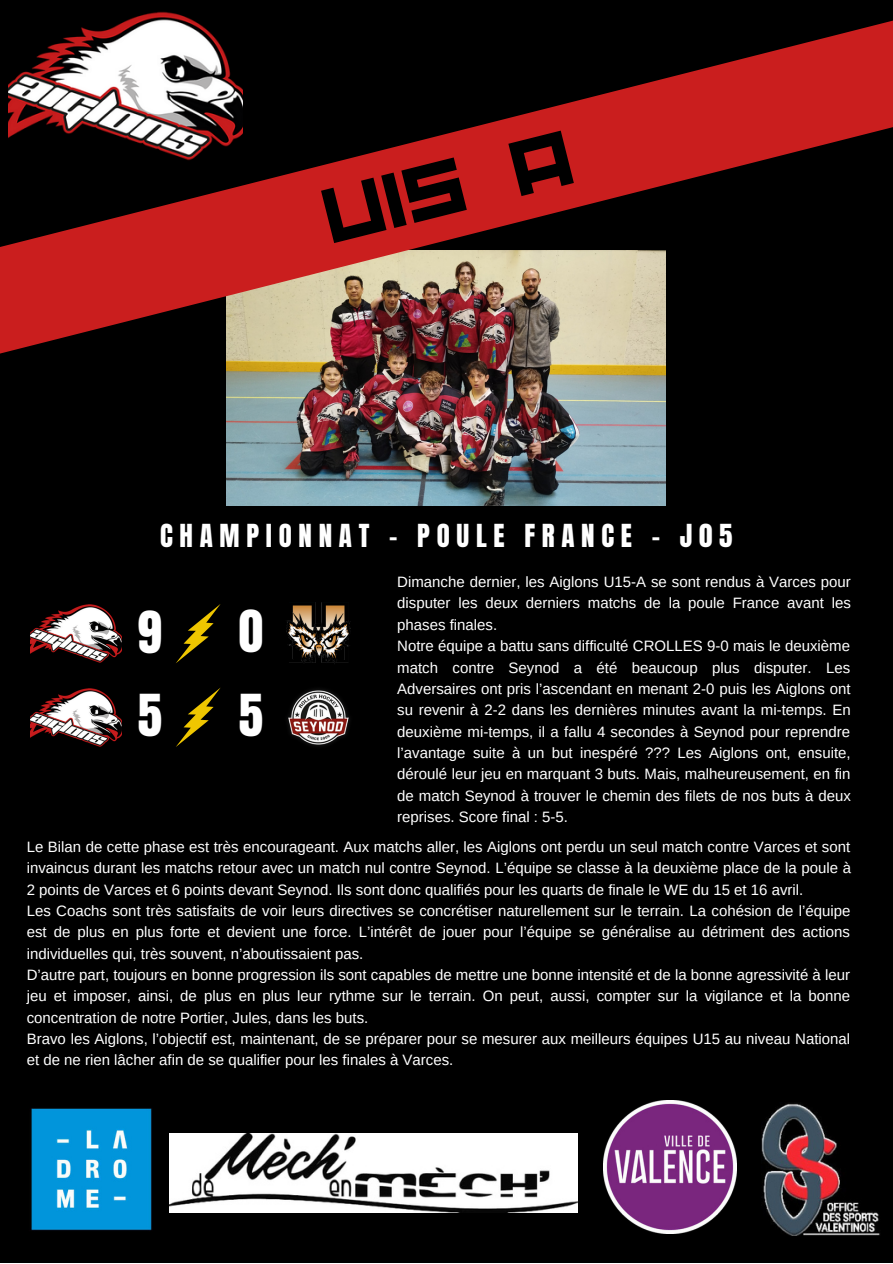
<style>
.page{position:relative;width:893px;height:1264px;background:#fff}
.page>*{position:absolute;margin:0;border:0;box-sizing:border-box;transform-origin:0 0}
.t1{font:82.5px "Adriana";color:#000}
.t2{font:49.2px "Anton";color:#fff}
.t3{font:27px "Anton";letter-spacing:.25em;color:#fff}
.t4{font:15px/21.3px "Arimo";color:#fff}
</style>
<div class="page">
<div style="left:0;top:0;width:892px;height:1262px;background:#000"></div>
<img style="left:227px;top:384px;width:438px;height:121px">
<svg style="left:0;top:21px;width:892px;height:363px"></svg>
<img style="left:31px;top:1108px;width:121px;height:123px">
<img style="left:603px;top:1100px;width:133px;height:132px">
<img style="left:761px;top:1103px;width:119px;height:132px">
<img style="left:169px;top:1133px;width:408px;height:79px">
<img style="left:30px;top:604px;width:91px;height:59px">
<svg style="left:176px;top:604px;width:45px;height:59px"></svg>
<img style="left:286px;top:602px;width:65px;height:62px">
<img style="left:30px;top:688px;width:91px;height:59px">
<svg style="left:176px;top:687px;width:45px;height:60px"></svg>
<img style="left:287px;top:689px;width:63px;height:57px">
<img style="left:9px;top:11px;width:234px;height:151px">
<h1 class="t1" style="left:311px;top:166px;width:256px;rotate:-14deg">U15 A</h1>
<h3 class="t3" style="left:160px;top:516px;width:574px">CHAMPIONNAT - POULE FRANCE - J05</h3>
<p class="t4" style="left:397px;top:571px;width:455px">Dimanche dernier, les Aiglons U15-A se sont rendus à Varces pour disputer les deux derniers matchs de la poule France avant les phases finales.<br>Notre équipe a battu sans difficulté CROLLES 9-0 mais le deuxième match contre Seynod a été beaucoup plus disputer. Les Adversaires ont pris l’ascendant en menant 2-0 puis les Aiglons ont su revenir à 2-2 dans les dernières minutes avant la mi-temps. En deuxième mi-temps, il a fallu 4 secondes à Seynod pour reprendre l’avantage suite à un but inespéré ??? Les Aiglons ont, ensuite, déroulé leur jeu en marquant 3 buts. Mais, malheureusement, en fin de match Seynod à trouver le chemin des filets de nos buts à deux reprises. Score final : 5-5.</p>
<h2 class="t2" style="left:137px;top:596px;width:26px">9</h2>
<h2 class="t2" style="left:239px;top:596px;width:26px">0</h2>
<h2 class="t2" style="left:138px;top:680px;width:26px">5</h2>
<h2 class="t2" style="left:239px;top:679px;width:26px">5</h2>
<p class="t4" style="left:27px;top:835px;width:825px">Le Bilan de cette phase est très encourageant. Aux matchs aller, les Aiglons ont perdu un seul match contre Varces et sont invaincus durant les matchs retour avec un match nul contre Seynod. L’équipe se classe à la deuxième place de la poule à 2 points de Varces et 6 points devant Seynod. Ils sont donc qualifiés pour les quarts de finale le WE du 15 et 16 avril.<br>Les Coachs sont très satisfaits de voir leurs directives se concrétiser naturellement sur le terrain. La cohésion de l’équipe est de plus en plus forte et devient une force. L’intérêt de jouer pour l’équipe se généralise au détriment des actions individuelles qui, très souvent, n’aboutissaient pas.<br>D’autre part, toujours en bonne progression ils sont capables de mettre une bonne intensité et de la bonne agressivité à leur jeu et imposer, ainsi, de plus en plus leur rythme sur le terrain. On peut, aussi, compter sur la vigilance et la bonne concentration de notre Portier, Jules, dans les buts.<br>Bravo les Aiglons, l’objectif est, maintenant, de se préparer pour se mesurer aux meilleurs équipes U15 au niveau National et de ne rien lâcher afin de se qualifier pour les finales à Varces.</p>
</div>
